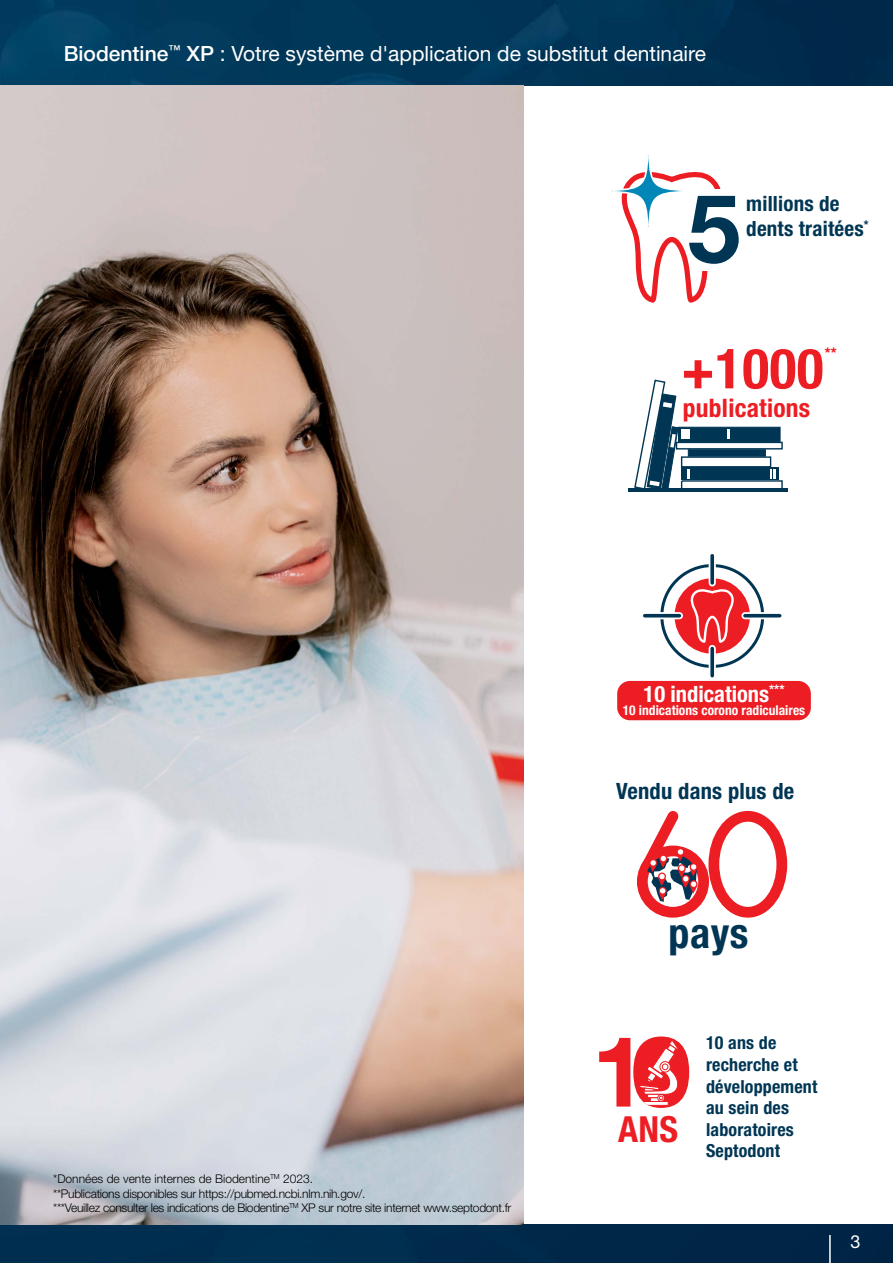
<style>
.page{position:relative;width:893px;height:1263px;background:#fff}
.page>*{position:absolute;margin:0;border:0;box-sizing:border-box;transform-origin:0 0}
.t1{font:700 condensed 55.5px "Helvetica Neue LT Std";color:#ed1d24}
.t2{font:700 condensed 42px "Helvetica Neue LT Std";color:#003654}
.t3{font:700 condensed 36px "Helvetica Neue LT Std";color:#ed1d24}
.t4{font:700 condensed 25.5px "Helvetica Neue LT Std";letter-spacing:.01em;color:#ed1d24}
.t5{font:700 condensed 22.5px "Helvetica Neue LT Std";color:#fff}
.t6{font:700 condensed 22.5px "Helvetica Neue LT Std";letter-spacing:.01em;color:#003654}
.t7{font:21px "Helvetica Neue LT Std";color:#fff}
.t8{font:700 condensed 21px/25.5px "Helvetica Neue LT Std";letter-spacing:.01em;color:#003654}
.t9{font:700 condensed 18px/21.6px "Helvetica Neue LT Std";letter-spacing:.01em;color:#003654}
.t10{font:18px "Helvetica Neue LT Std";color:#fff}
.t11{font:700 condensed 14.85px "Helvetica Neue LT Std";color:#ed1d24}
.t12{font:700 condensed 13.5px "Helvetica Neue LT Std";color:#fff}
.t13{font:300 12px/14.4px "Helvetica Neue LT Std";letter-spacing:-.025em;color:#000}
.s1{font-weight:500}
</style>
<div class="page">
<img style="left:0;top:0;width:893px;height:85px">
<div style="left:0;top:1225px;width:893px;height:38px;background:#002b4c"></div>
<img style="left:0;top:85px;width:523px;height:1140px">
<hr style="left:829px;top:1235px;width:2px;height:28px;background:#fff">
<svg style="left:633px;top:379px;width:150px;height:110px"></svg>
<hr style="left:628px;top:489px;width:160px;height:3px;background:#003654">
<svg style="left:674px;top:578px;width:76px;height:76px;background:#eb3239"></svg>
<div style="left:660px;top:564px;width:104px;height:104px;border:3px solid #003654;border-radius:50%"></div>
<svg style="left:688px;top:588px;width:49px;height:57px;background:#ef4348"></svg>
<div style="left:709px;top:556px;width:7px;height:27px;background:#f4f6f7"></div>
<div style="left:709px;top:648px;width:7px;height:28px;background:#f4f6f7"></div>
<svg style="left:710px;top:556px;width:4px;height:27px"></svg>
<svg style="left:710px;top:648px;width:4px;height:28px"></svg>
<svg style="left:745px;top:612px;width:35px;height:7px"></svg>
<svg style="left:645px;top:612px;width:34px;height:7px"></svg>
<hr style="left:745px;top:614px;width:35px;height:3px;background:#003654">
<hr style="left:645px;top:614px;width:34px;height:3px;background:#003654">
<svg style="left:599px;top:1038px;width:31px;height:68px"></svg>
<div style="left:633px;top:1036px;width:56px;height:72px;background:#ed1d24;border-radius:50%"></div>
<div style="left:650px;top:1097px;width:11px;height:5px;background:#fff"></div>
<svg style="left:642px;top:1101px;width:27px;height:5px"></svg>
<div style="left:657px;top:1094px;width:8px;height:8px;border:1px solid #ed1d24;border-radius:50%"></div>
<svg style="left:639px;top:1039px;width:41px;height:61px"></svg>
<div style="left:637px;top:845px;width:72px;height:73px;border:11px solid #ed1d24;border-radius:50%"></div>
<svg style="left:637px;top:811px;width:61px;height:91px"></svg>
<div style="left:708px;top:811px;width:79px;height:107px;border:11px solid #ed1d24;border-radius:50%"></div>
<div style="left:617px;top:681px;width:194px;height:39px;background:#ed1d24;border-radius:13px"></div>
<svg style="left:614px;top:155px;width:125px;height:148px"></svg>
<h3 class="t7" style="left:64px;top:41px;width:644px"><span class="s1">Biodentine</span><sup>™</sup> <span class="s1">XP</span> : Votre système d'application de substitut dentinaire</h3>
<h3 class="t8" style="left:746px;top:190px;width:124px">millions de dents traitées<sup>*</sup></h3>
<p class="t11" style="left:825px;top:344px;width:13px">**</p>
<h1 class="t1" style="left:681px;top:335px;width:144px">+1000</h1>
<h3 class="t4" style="left:683px;top:393px;width:129px">publications</h3>
<h3 class="t5" style="left:643px;top:680px;width:142px">10 indications<sup>***</sup></h3>
<p class="t12" style="left:623px;top:702px;width:184px">10 indications corono radiculaires</p>
<h3 class="t6" style="left:616px;top:777px;width:180px">Vendu dans plus de</h3>
<h2 class="t2" style="left:669px;top:907px;width:81px">pays</h2>
<p class="t13" style="left:53px;top:1171px;width:460px">*Données de vente internes de Biodentine<sup>TM</sup> 2023.<br>**Publications disponibles sur https://pubmed.ncbi.nlm.nih.gov/.<br>***Veuillez consulter les indications de Biodentine<sup>TM</sup> XP sur notre site internet www.septodont.fr</p>
<h3 class="t3" style="left:618px;top:1107px;width:62px">ANS</h3>
<h3 class="t9" style="left:706px;top:1032px;width:113px">10 ans de recherche et développement au sein des laboratoires<br>Septodont</h3>
<h3 class="t10" style="left:850px;top:1231px;width:12px">3</h3>
</div>
